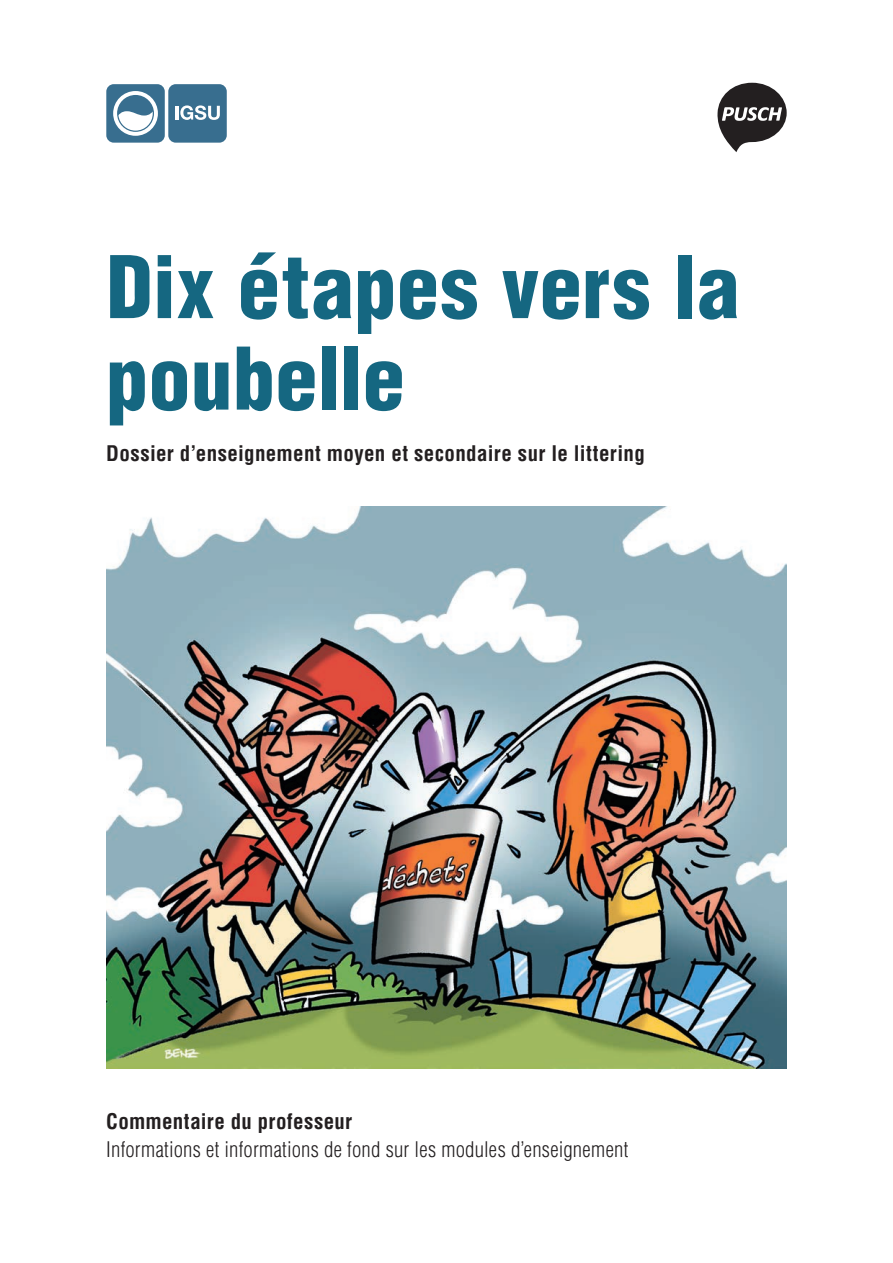
<style>
.page{position:relative;width:893px;height:1263px;background:#fff}
.page>*{position:absolute;margin:0;border:0;box-sizing:border-box;transform-origin:0 0}
.t1{font:900 condensed 84px/91.5px "Helvetica";letter-spacing:.005em;color:#156781}
.t2{font:700 condensed 21px "Helvetica";letter-spacing:.015em;color:#231f20}
.t3{font:300 condensed 21px "Helvetica";letter-spacing:.01em;color:#231f20}
</style>
<div class="page">
<div style="left:106px;top:84px;width:59px;height:59px;background:#386e8f;border-radius:7px"></div>
<div style="left:168px;top:84px;width:59px;height:59px;background:#386e8f;border-radius:7px"></div>
<div style="left:113px;top:91px;width:45px;height:45px;border:4px solid #fff;border-radius:50%"></div>
<svg style="left:118px;top:111px;width:35px;height:20px"></svg>
<hr style="left:175px;top:106px;width:3px;height:14px;background:#fff">
<svg style="left:180px;top:105px;width:40px;height:15px"></svg>
<img style="left:106px;top:506px;width:681px;height:562px">
<svg style="left:717px;top:83px;width:70px;height:69px"></svg>
<h1 class="t1" style="left:106px;top:241px;width:634px">Dix étapes vers la poubelle</h1>
<p class="t2" style="left:106px;top:441px;width:540px">Dossier d’enseignement moyen et secondaire sur le littering</p>
<p class="t2" style="left:106px;top:1108px;width:247px">Commentaire du professeur</p>
<p class="t3" style="left:106px;top:1136px;width:524px">Informations et informations de fond sur les modules d’enseignement</p>
</div>
